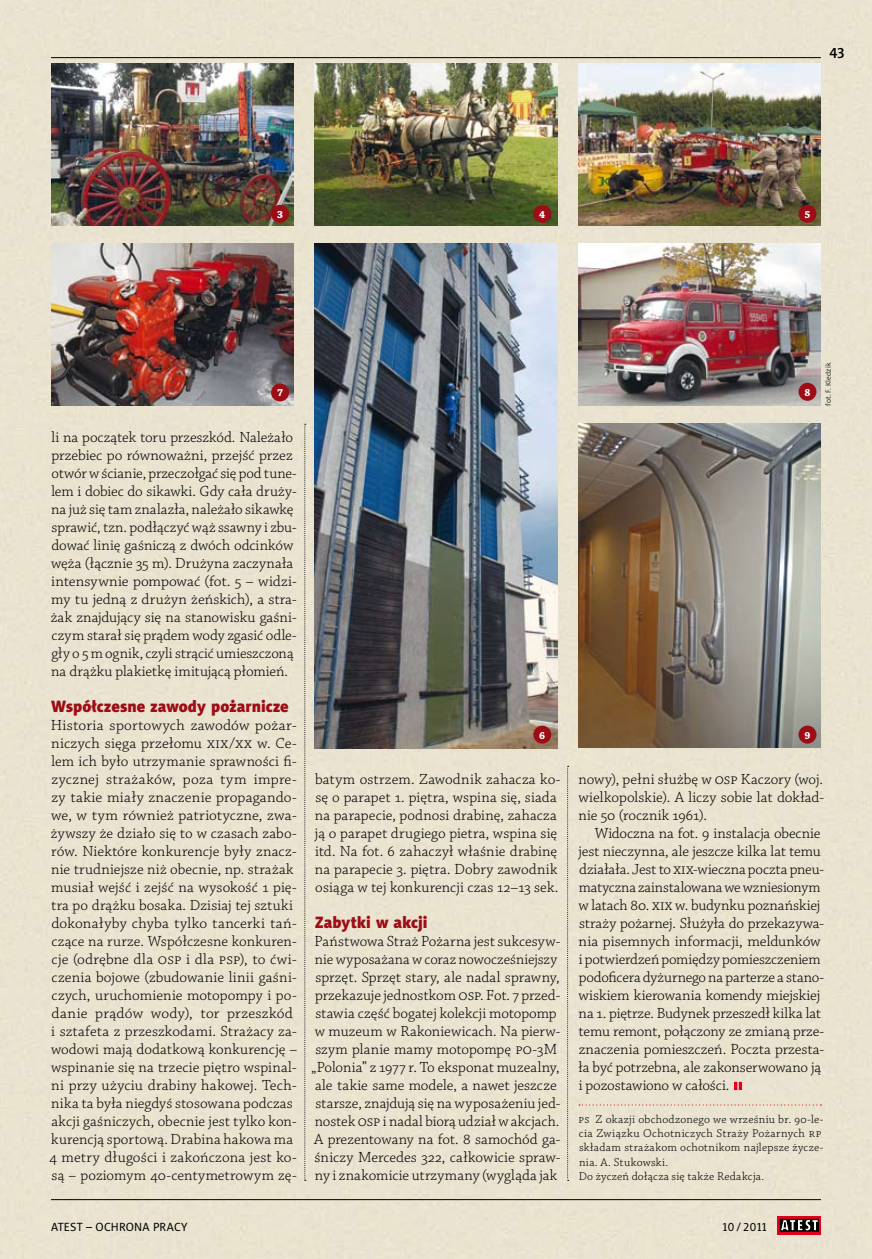
<style>
.page{position:relative;width:872px;height:1259px;background:#eae3d0}
.page>*{position:absolute;margin:0;border:0;box-sizing:border-box;transform-origin:0 0}
.t1{font:16.5px "Naomi Sans EFN Black";color:#9d0d16}
.t2{font:300 15.45px/18px "Chaparral Pro";letter-spacing:.005em;color:#000}
.t3{font:15px "Naomi Sans EFN Medium";color:#000}
.t4{font:300 12px/14.4px "Chaparral Pro";letter-spacing:.03em;color:#000}
.t5{font:12px "Naomi Sans EFN";letter-spacing:.02em;color:#000}
.t6{font:700 10.65px "Chaparral Pro";color:#fff}
.t7{font:7.5px "Naomi Sans EFN Light";letter-spacing:.02em;color:#000}
</style>
<div class="page">
<hr style="left:51px;top:1199px;width:770px;height:1px;background:#000">
<hr style="left:51px;top:57px;width:770px;height:1px;background:#000">
<svg style="left:777px;top:1216px;width:44px;height:18px"></svg>
<svg style="left:780px;top:1219px;width:38px;height:12px"></svg>
<svg style="left:579px;top:1104px;width:242px;height:1px"></svg>
<svg style="left:734px;top:1081px;width:8px;height:9px"></svg>
<svg style="left:304px;top:424px;width:2px;height:757px"></svg>
<svg style="left:567px;top:766px;width:1px;height:415px"></svg>
<img style="left:578px;top:64px;width:243px;height:162px">
<img style="left:315px;top:244px;width:242px;height:504px">
<img style="left:578px;top:244px;width:243px;height:162px">
<img style="left:51px;top:244px;width:242px;height:162px">
<img style="left:51px;top:64px;width:242px;height:162px">
<img style="left:315px;top:64px;width:242px;height:162px">
<img style="left:578px;top:424px;width:243px;height:323px">
<div style="left:271px;top:205px;width:18px;height:18px;background:#9d0d16;border-radius:50%"></div>
<div style="left:271px;top:383px;width:18px;height:18px;background:#9d0d16;border-radius:50%"></div>
<div style="left:533px;top:205px;width:18px;height:18px;background:#9d0d16;border-radius:50%"></div>
<div style="left:533px;top:725px;width:18px;height:18px;background:#9d0d16;border-radius:50%"></div>
<div style="left:798px;top:205px;width:18px;height:18px;background:#9d0d16;border-radius:50%"></div>
<div style="left:798px;top:383px;width:18px;height:18px;background:#9d0d16;border-radius:50%"></div>
<div style="left:798px;top:725px;width:18px;height:18px;background:#9d0d16;border-radius:50%"></div>
<p class="t3" style="left:829px;top:44px;width:17px">43</p>
<p class="t6" style="left:277px;top:208px;width:7px">3</p>
<p class="t6" style="left:539px;top:208px;width:8px">4</p>
<p class="t6" style="left:804px;top:208px;width:8px">5</p>
<p class="t6" style="left:277px;top:387px;width:7px">7</p>
<p class="t2" style="left:51px;top:429px;width:247px">li na początek toru przeszkód. Należało przebiec po równoważni, przejść przez otwór wścianie, przeczołgać się pod tune‑ lem i dobiec do sikawki. Gdy cała druży‑ na już się tam znalazła, należało sikawkę sprawić, tzn. podłączyć wąż ssawny i zbu‑ dować linię gaśniczą z dwóch odcinków węża (łącznie 35 m). Drużyna zaczynała intensywnie pompować (fot. 5 – widzi‑ my tu jedną z drużyn żeńskich), a stra‑ żak znajdujący się na stanowisku gaśni‑ czym starał się prądem wody zgasić odle‑ gły o 5m ognik, czyli strącić umieszczoną na drążku plakietkę imitującą płomień.</p>
<p class="t1" style="left:51px;top:696px;width:239px">Współczesne zawody pożarnicze</p>
<p class="t2" style="left:50px;top:717px;width:249px">Historia sportowych zawodów pożar‑ niczych sięga przełomu XIX/XX w. Ce‑ lem ich było utrzymanie sprawności fi‑ zycznej strażaków, poza tym impre‑ zy takie miały znaczenie propagando‑ we, w tym również patriotyczne, zwa‑ żywszy że działo się to w czasach zabo‑ rów. Niektóre konkurencje były znacz‑ nie trudniejsze niż obecnie, np. strażak musiał wejść i zejść na wysokość 1 pię‑ tra po drążku bosaka. Dzisiaj tej sztuki dokonałyby chyba tylko tancerki tań‑ czące na rurze. Współczesne konkuren‑ cje (odrębne dla OSP i dla PSP), to ćwi‑ czenia bojowe (zbudowanie linii gaśni‑ czych, uruchomienie motopompy i po‑ danie prądów wody), tor przeszkód i sztafeta z przeszkodami. Strażacy za‑ wodowi mają dodatkową konkurencję – wspinanie się na trzecie piętro wspinal‑ ni przy użyciu drabiny hakowej. Tech‑ nika ta była niegdyś stosowana podczas akcji gaśniczych, obecnie jest tylko kon‑ kurencją sportową. Drabina hakowa ma 4 metry długości i zakończona jest ko‑ są – poziomym 40‑centymetrowym zę‑</p>
<p class="t6" style="left:539px;top:729px;width:8px">6</p>
<p class="t2" style="left:315px;top:771px;width:247px">batym ostrzem. Zawodnik zahacza ko‑ sę o parapet 1. piętra, wspina się, siada na parapecie, podnosi drabinę, zahacza ją o parapet drugiego pietra, wspina się itd. Na fot. 6 zahaczył właśnie drabinę na parapecie 3. piętra. Dobry zawodnik osiąga w tej konkurencji czas 12–13 sek.</p>
<p class="t1" style="left:315px;top:912px;width:114px">Zabytki w akcji</p>
<p class="t2" style="left:311px;top:933px;width:251px">Państwowa Straż Pożarna jest sukcesyw‑ nie wyposażana w coraz nowocześniejszy sprzęt. Sprzęt stary, ale nadal sprawny, przekazuje jednostkom OSP. Fot. 7 przed‑ stawia część bogatej kolekcji motopomp w muzeum w Rakoniewicach. Na pierw‑ szym planie mamy motopompę PO‑3M „Polonia” z 1977 r. To eksponat muzealny, ale takie same modele, a nawet jeszcze starsze, znajdują się na wyposażeniu jed‑ nostek OSP i nadal biorą udział w akcjach.<br>A prezentowany na fot. 8 samochód ga‑ śniczy Mercedes 322, całkowicie spraw‑ ny i znakomicie utrzymany (wygląda jak</p>
<p class="t6" style="left:804px;top:386px;width:8px">8</p>
<p class="t7" style="left:824px;top:406px;width:45px;rotate:-90deg">fot. F. Kledzik</p>
<p class="t6" style="left:804px;top:729px;width:8px">9</p>
<p class="t2" style="left:578px;top:771px;width:247px;text-align:justify">nowy), pełni służbę w OSP Kaczory (woj. wielkopolskie). A liczy sobie lat dokład‑ nie 50 (rocznik 1961).</p>
<p class="t2" style="left:578px;top:825px;width:247px;text-indent:16px">Widoczna na fot. 9 instalacja obecnie jest nieczynna, ale jeszcze kilka lat temu działała. Jest to XIX‑wieczna poczta pneu‑ matyczna zainstalowana wewzniesionym w latach 80. XIX w. budynku poznańskiej straży pożarnej. Służyła do przekazywa‑ nia pisemnych informacji, meldunków i potwierdzeń pomiędzy pomieszczeniem podoficera dyżurnego na parterze a stano‑ wiskiem kierowania komendy miejskiej na 1. piętrze. Budynek przeszedł kilka lat temu remont, połączony ze zmianą prze‑ znaczenia pomieszczeń. Poczta przesta‑ ła być potrzebna, ale zakonserwowano ją i pozostawiono w całości.</p>
<p class="t4" style="left:578px;top:1112px;width:246px">PS Z okazji obchodzonego we wrześniu br. 90‑le‑ cia Związku Ochotniczych Straży Pożarnych RP składam strażakom ochotnikom najlepsze życze‑ nia. A. Stukowski.<br>Do życzeń dołącza się także Redakcja.</p>
<p class="t5" style="left:51px;top:1220px;width:138px">ATEST – OCHRONA PRACY</p>
<p class="t5" style="left:722px;top:1220px;width:46px">10 / 2011</p>
</div>
